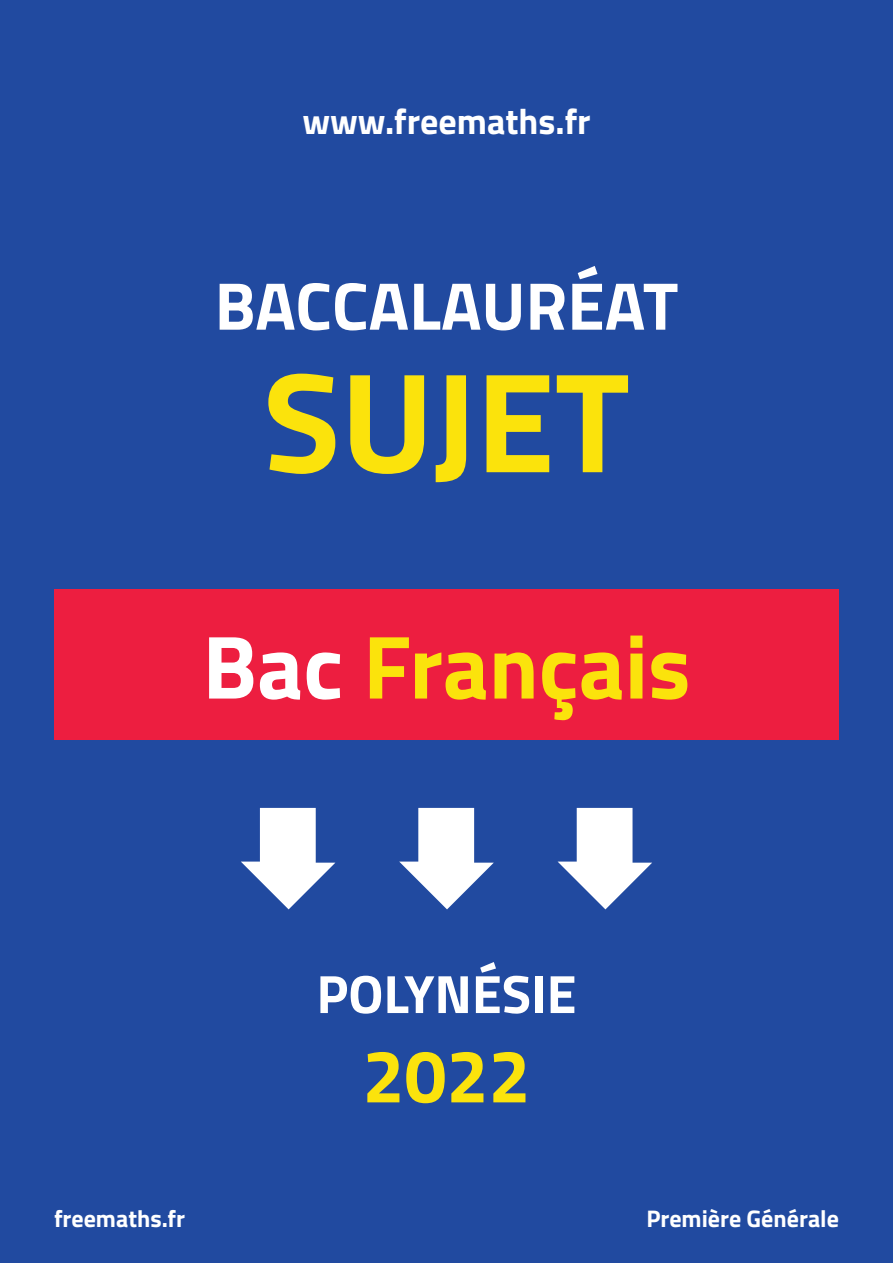
<style>
.page{position:relative;width:893px;height:1263px;background:#214aa0}
.page>*{position:absolute;margin:0;border:0;box-sizing:border-box;transform-origin:0 0}
.t1{font:700 142.5px "Titillium";color:#fbe30c}
.t2{font:700 90px "Titillium";color:#fbe30c}
.t3{font:700 75px "Titillium";color:#fbe30c}
.t4{font:700 67.5px "Titillium";color:#fff}
.t5{font:700 54px "Titillium";color:#fff}
.t6{font:700 36px "Titillium";color:#fff}
.t7{font:700 24px "Titillium";color:#fff}
.s1{color:#fff}
</style>
<div class="page">
<svg style="left:241px;top:808px;width:94px;height:101px"></svg>
<svg style="left:399px;top:808px;width:95px;height:101px"></svg>
<svg style="left:558px;top:808px;width:94px;height:101px"></svg>
<div style="left:54px;top:589px;width:785px;height:151px;background:#ed1e40"></div>
<h3 class="t6" style="left:302px;top:94px;width:290px">www.freemaths.fr</h3>
<h3 class="t4" style="left:215px;top:254px;width:465px">BACCALAURÉAT</h3>
<h1 class="t1" style="left:263px;top:313px;width:368px">SUJET</h1>
<h2 class="t2" style="left:202px;top:598px;width:490px"><span class="s1">Bac</span> Français</h2>
<p class="t5" style="left:316px;top:953px;width:262px">POLYNÉSIE</p>
<h3 class="t3" style="left:362px;top:1019px;width:169px">2022</h3>
<p class="t7" style="left:54px;top:1200px;width:133px">freemaths.fr</p>
<p class="t7" style="left:646px;top:1200px;width:194px">Première Générale</p>
</div>
